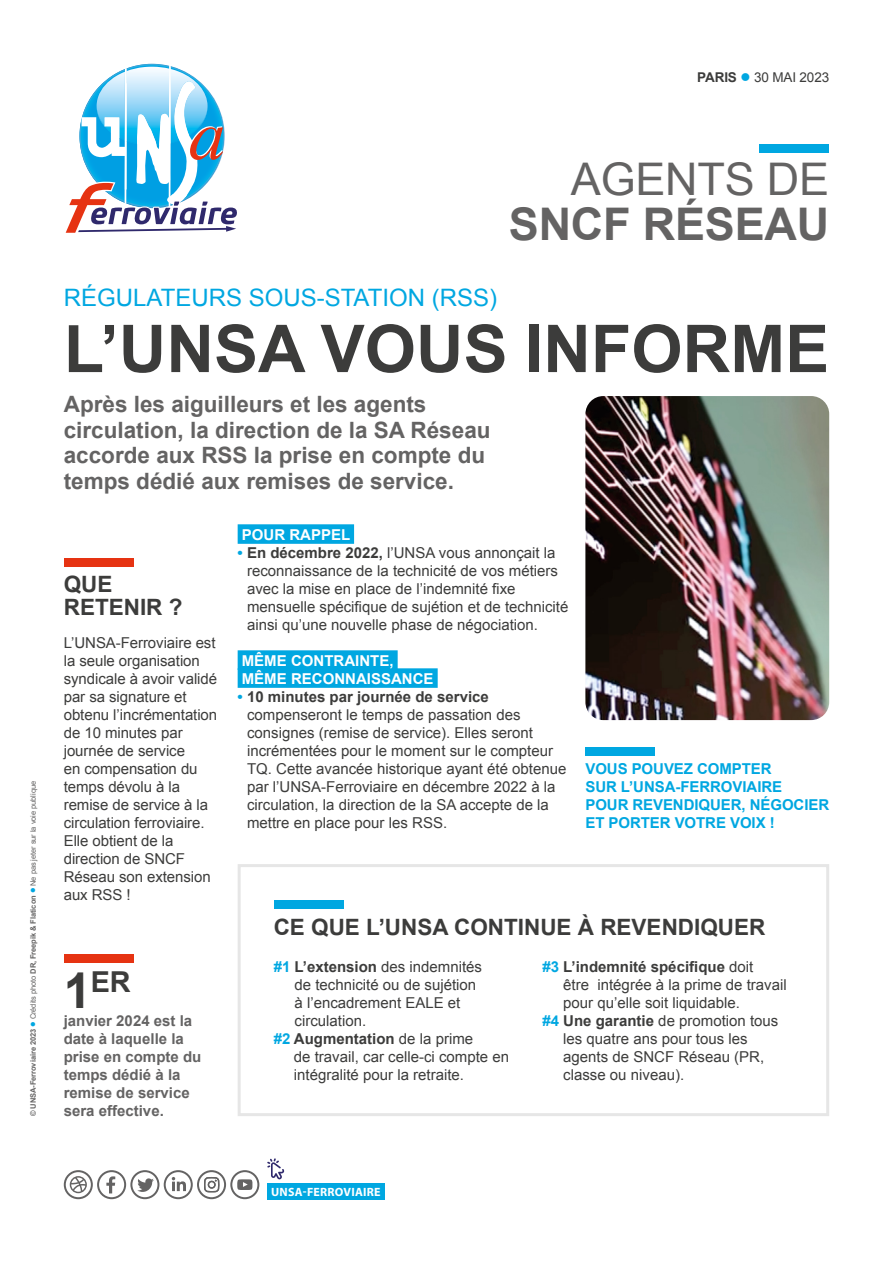
<style>
.page{position:relative;width:893px;height:1263px;background:#fff}
.page>*{position:absolute;margin:0;border:0;box-sizing:border-box;transform-origin:0 0}
.t1{font:700 66px "Arial";color:#3c3c3b}
.t2{font:700 45px "Arial";letter-spacing:-.005em;color:#646363}
.t3{font:45px "Arial";letter-spacing:-.005em;color:#646363}
.t4{font:700 28.8px "Arial";color:#3c3c3b}
.t5{font:24px "Arial";color:#00a7e1}
.t6{font:700 22.5px/25.5px "Arial";color:#646363}
.t7{font:700 22.5px/22.5px "Arial";color:#3c3c3b}
.t8{font:15px/18px "Arial";color:#3c3c3b}
.t9{font:700 15px/18px "Arial";color:#646363}
.t10{font:700 15px/18px "Arial";letter-spacing:-.005em;color:#00a7e1}
.t11{font:700 15px "Arial";color:#3c3c3b}
.t12{font:700 15px/18px "Arial";color:#fff}
.t13{font:13.5px "Arial";letter-spacing:-.01em;color:#3c3c3b}
.t14{font:700 12px "Myriad Pro";letter-spacing:.02em;color:#fff}
.t15{font:700 7.5px "Arial";letter-spacing:-.01em;color:#646363}
.s1{font-weight:700}
.s2{color:#00a7e1}
.s3{font-weight:400}
.s4{font-weight:700;color:#00a7e1}
.s5{font-size:49.5px}
</style>
<div class="page">
<div style="left:64px;top:558px;width:70px;height:8px;background:#e63312"></div>
<div style="left:238px;top:524px;width:116px;height:20px;background:#00a7e1"></div>
<div style="left:238px;top:650px;width:160px;height:20px;background:#00a7e1"></div>
<div style="left:238px;top:668px;width:200px;height:20px;background:#00a7e1"></div>
<div style="left:759px;top:144px;width:70px;height:8px;background:#00a7e1"></div>
<div style="left:267px;top:1183px;width:118px;height:16px;background:#00a7e1"></div>
<svg style="left:64px;top:1170px;width:195px;height:29px"></svg>
<svg style="left:267px;top:1158px;width:17px;height:22px"></svg>
<svg style="left:65px;top:64px;width:172px;height:169px"></svg>
<div style="left:238px;top:864px;width:591px;height:252px;border:3px solid #e6e6e6"></div>
<div style="left:274px;top:900px;width:70px;height:8px;background:#00a7e1"></div>
<div style="left:64px;top:954px;width:70px;height:8px;background:#e63312"></div>
<div style="left:585px;top:748px;width:70px;height:8px;background:#00a7e1"></div>
<img style="left:585px;top:396px;width:244px;height:324px">
<p class="t13" style="left:697px;top:69px;width:133px"><span class="s1">PARIS</span> <span class="s2">●</span> 30 MAI 2023</p>
<p class="t15" style="left:28px;top:1116px;width:336px;rotate:-90deg">© UNSA-Ferroviaire 2023 <span class="s2">●</span> <span class="s3">Crédits photo</span> DR, Freepik &amp; Flaticon <span class="s2">●</span> <span class="s3">Ne pas jeter sur la voie publique</span></p>
<h2 class="t3" style="left:571px;top:149px;width:260px">AGENTS DE</h2>
<h2 class="t2" style="left:509px;top:194px;width:322px">SNCF RÉSEAU</h2>
<h3 class="t5" style="left:64px;top:281px;width:435px">RÉGULATEURS SOUS-STATION (RSS)</h3>
<h1 class="t1" style="left:64px;top:305px;width:767px">L’UNSA VOUS INFORME</h1>
<h3 class="t6" style="left:64px;top:392px;width:428px">Après les aiguilleurs et les agents circulation, la direction de la SA Réseau accorde aux RSS la prise en compte du temps dédié aux remises de service.</h3>
<h3 class="t7" style="left:64px;top:574px;width:120px">QUE<br>RETENIR ?</h3>
<p class="t8" style="left:64px;top:634px;width:155px">L’UNSA-Ferroviaire est la seule organisation syndicale à avoir validé par sa signature et obtenu l’incrémentation de 10 minutes par journée de service<br>en compensation du temps dévolu à la remise de service à la circulation ferroviaire.<br>Elle obtient de la direction de SNCF<br>Réseau son extension aux RSS !</p>
<p class="t12" style="left:242px;top:526px;width:110px">POUR RAPPEL</p>
<p class="t8" style="left:247px;top:544px;width:323px;text-indent:-9px"><span class="s4">•</span> <span class="s1">En décembre 2022,</span> l’UNSA vous annonçait la reconnaissance de la technicité de vos métiers avec la mise en place de l’indemnité fixe mensuelle spécifique de sujétion et de technicité ainsi qu’une nouvelle phase de négociation.</p>
<p class="t12" style="left:242px;top:652px;width:193px">MÊME CONTRAINTE,<br>MÊME RECONNAISSANCE</p>
<p class="t8" style="left:247px;top:688px;width:321px;text-indent:-9px"><span class="s4">•</span> <span class="s1">10 minutes par journée de service </span>compenseront le temps de passation des consignes (remise de service). Elles seront incrémentées pour le moment sur le compteur TQ. Cette avancée historique ayant été obtenue par l’UNSA-Ferroviaire en décembre 2022 à la circulation, la direction de la SA accepte de la mettre en place pour les RSS.</p>
<p class="t10" style="left:585px;top:760px;width:245px">VOUS POUVEZ COMPTER<br>SUR L’UNSA-FERROVIAIRE<br>POUR REVENDIQUER, NÉGOCIER<br>ET PORTER VOTRE VOIX !</p>
<h3 class="t4" style="left:64px;top:962px;width:68px"><span class="s5">1</span>ER</h3>
<p class="t9" style="left:64px;top:1012px;width:139px">janvier 2024 est la date à laquelle la prise en compte du temps dédié à la remise de service sera effective.</p>
<h3 class="t7" style="left:274px;top:916px;width:493px">CE QUE L’UNSA CONTINUE À REVENDIQUER</h3>
<p class="t8" style="left:274px;top:958px;width:210px"><span class="s4">#1</span> <span class="s1">L’extension</span> des indemnités</p>
<p class="t8" style="left:294px;top:976px;width:183px">de technicité ou de sujétion</p>
<p class="t8" style="left:294px;top:994px;width:167px">à l’encadrement EALE et</p>
<p class="t8" style="left:294px;top:1012px;width:73px">circulation.</p>
<p class="t11" style="left:274px;top:1029px;width:201px"><span class="s2">#2</span> Augmentation <span class="s3">de la prime</span></p>
<p class="t8" style="left:294px;top:1048px;width:217px">de travail, car celle-ci compte en</p>
<p class="t8" style="left:294px;top:1066px;width:172px">intégralité pour la retraite.</p>
<p class="t11" style="left:542px;top:957px;width:212px"><span class="s2">#3</span> L’indemnité spécifique <span class="s3">doit</span></p>
<p class="t8" style="left:563px;top:976px;width:225px">être intégrée à la prime de travail</p>
<p class="t8" style="left:563px;top:994px;width:178px">pour qu’elle soit liquidable.</p>
<p class="t8" style="left:542px;top:1012px;width:237px"><span class="s4">#4</span> <span class="s1">Une garantie</span> de promotion tous</p>
<p class="t8" style="left:563px;top:1030px;width:186px">les quatre ans pour tous les</p>
<p class="t8" style="left:563px;top:1048px;width:202px">agents de SNCF Réseau (PR,</p>
<p class="t8" style="left:563px;top:1066px;width:122px">classe ou niveau).</p>
<p class="t14" style="left:271px;top:1184px;width:111px">UNSA-FERROVIAIRE</p>
</div>
